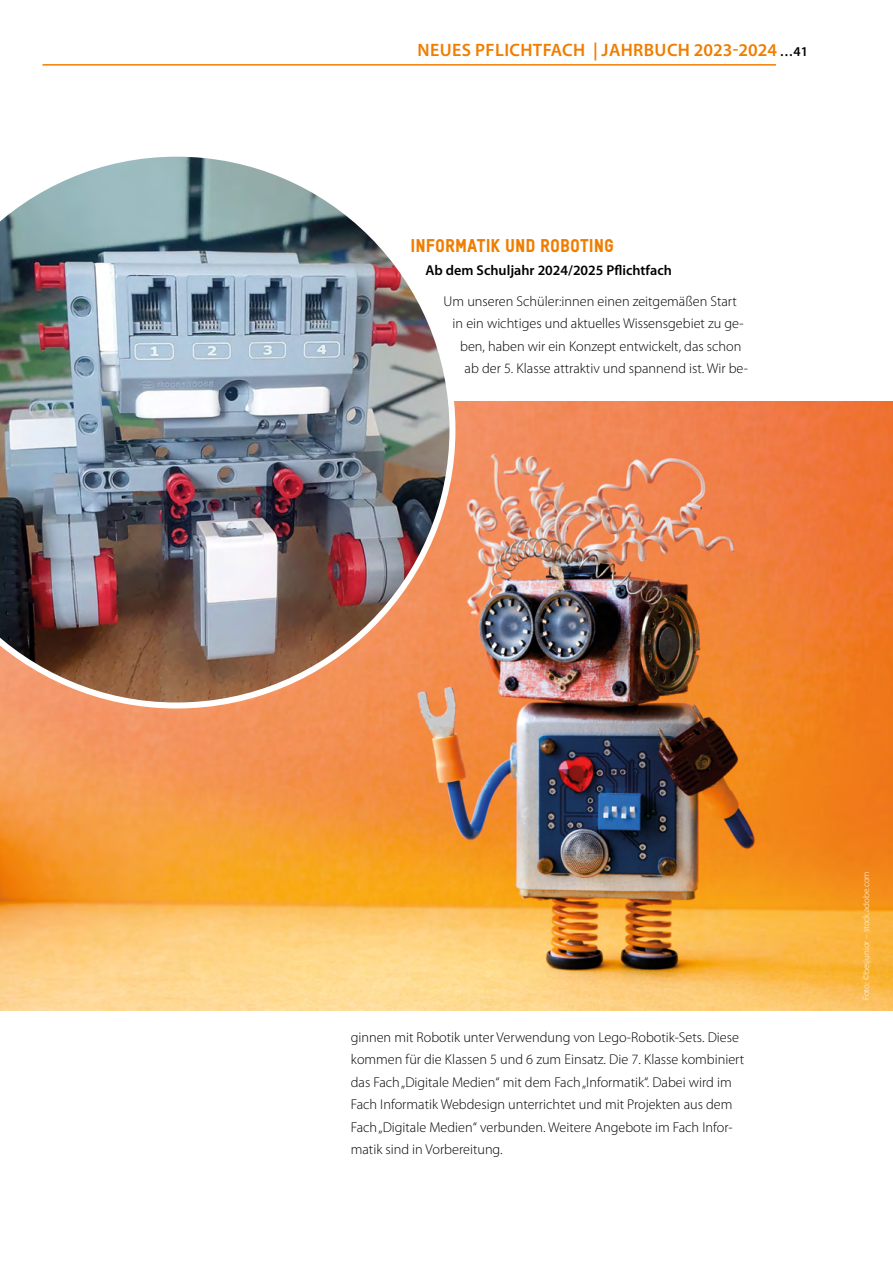
<style>
.page{position:relative;width:893px;height:1263px;background:#fff}
.page>*{position:absolute;margin:0;border:0;box-sizing:border-box;transform-origin:0 0}
.t1{font:600 18px "Myriad Pro";letter-spacing:.02em;color:#ef7d00}
.t2{font:18px "TSTAR Headline";color:#ef7d00}
.t3{font:300 14.25px/22.5px "Myriad Pro";color:#000}
.t4{font:600 14.25px "Myriad Pro";color:#000}
.t5{font:300 9px "Myriad Pro";color:#fff}
.s1{font-size:13.5px;color:#000}
</style>
<div class="page">
<img style="left:0;top:402px;width:893px;height:609px">
<img style="left:0;top:156px;width:455px;height:552px">
<hr style="left:43px;top:64px;width:733px;height:2px;background:#ef7d00">
<p class="t1" style="left:418px;top:39px;width:392px">NEUES PFLICHTFACH | JAHRBUCH 2023-2024 <span class="s1">…41</span></p>
<p class="t2" style="left:411px;top:235px;width:205px">INFORMATIK UND ROBOTING</p>
<p class="t4" style="left:426px;top:261px;width:248px">Ab dem Schuljahr 2024/2025 Pflichtfach</p>
<p class="t3" style="left:444px;top:289px;width:295px">Um unseren Schüler:innen einen zeitgemäßen Start</p>
<p class="t3" style="left:453px;top:312px;width:293px">in ein wichtiges und aktuelles Wissensgebiet zu ge-</p>
<p class="t3" style="left:460px;top:334px;width:283px">ben, haben wir ein Konzept entwickelt, das schon</p>
<p class="t3" style="left:465px;top:357px;width:285px">ab der 5. Klasse attraktiv und spannend ist. Wir be-</p>
<p class="t3" style="left:351px;top:1026px;width:395px">ginnen mit Robotik unter Verwendung von Lego-Robotik-Sets. Diese kommen für die Klassen 5 und 6 zum Einsatz. Die 7. Klasse kombiniert das Fach „Digitale Medien“ mit dem Fach „Informatik“. Dabei wird im Fach Informatik Webdesign unterrichtet und mit Projekten aus dem Fach „Digitale Medien“ verbunden. Weitere Angebote im Fach Infor&shy;matik sind in Vorbereitung.</p>
<p class="t5" style="left:861px;top:1000px;width:130px;rotate:-90deg">Foto: ©besjunior – stock.adobe.com</p>
</div>
